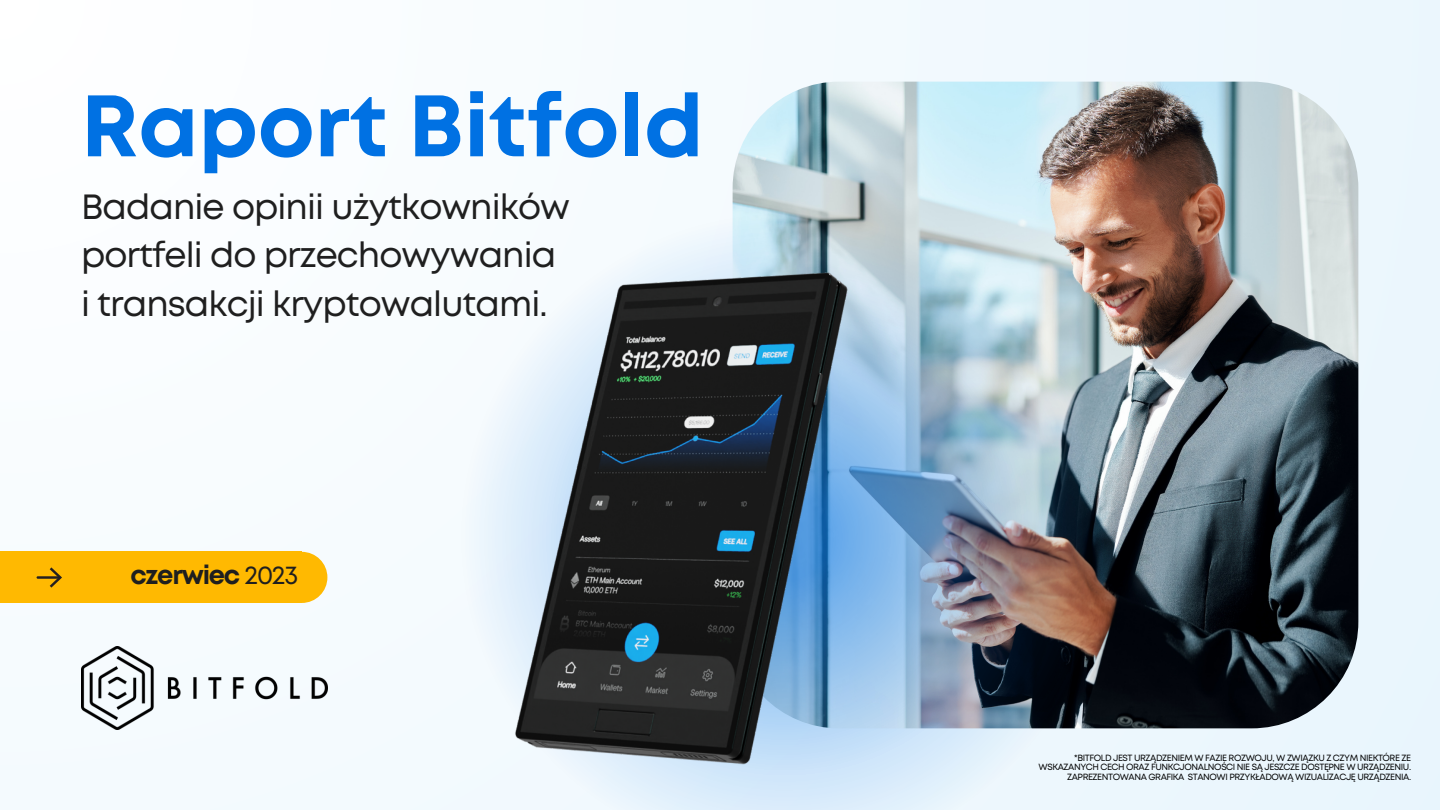
<style>
.page{position:relative;width:1440px;height:810px;background:#fff}
.page>*{position:absolute;margin:0;border:0;box-sizing:border-box;transform-origin:0 0}
.t1{font:700 87px "Mont";color:#0071e3}
.t2{font:35px/48.8px "Mont";letter-spacing:-.025em;color:#1f1f1f}
.t3{font:700 26px "Mont";letter-spacing:-.045em;color:#1f1f1f}
.t4{font:9px/9.8px "Mont";letter-spacing:-.045em;color:#000;text-align:right}
.s1{font-weight:400}
</style>
<div class="page">
<div style="left:0;top:0;width:1440px;height:810px;background:linear-gradient(to right,#fcfeff,#ebf6fd)"></div>
<img style="left:733px;top:82px;width:625px;height:646px;border-radius:107px">
<img style="left:461px;top:213px;width:646px;height:597px">
<img style="left:424px;top:213px;width:500px;height:570px">
<img style="left:81px;top:647px;width:247px;height:82px">
<div style="left:0;top:552px;width:302px;height:51px;background:#ffb901"></div>
<div style="left:276px;top:552px;width:51px;height:51px;background:#ffb901;border-radius:50%"></div>
<hr style="left:37px;top:576px;width:24px;height:3px;background:#231f20">
<svg style="left:50px;top:567px;width:12px;height:21px"></svg>
<h1 class="t1" style="left:81px;top:93px;width:624px">Raport Bitfold</h1>
<h2 class="t2" style="left:81px;top:184px;width:490px">Badanie opinii użytkowników portfeli do przechowywania i transakcji kryptowalutami.</h2>
<h3 class="t3" style="left:131px;top:565px;width:169px">czerwiec <span class="s1">2023</span></h3>
<p class="t4" style="left:1039px;top:753px;width:374px">*BITFOLD JEST URZĄDZENIEM W FAZIE ROZWOJU, W ZWIĄZKU Z CZYM NIEKTÓRE ZE<br>WSKAZANYCH CECH ORAZ FUNKCJONALNOŚCI NIE SĄ JESZCZE DOSTĘPNE W URZĄDZENIU.<br>ZAPREZENTOWANA GRAFIKA STANOWI PRZYKŁADOWĄ WIZUALIZACJĘ URZĄDZENIA.</p>
</div>
